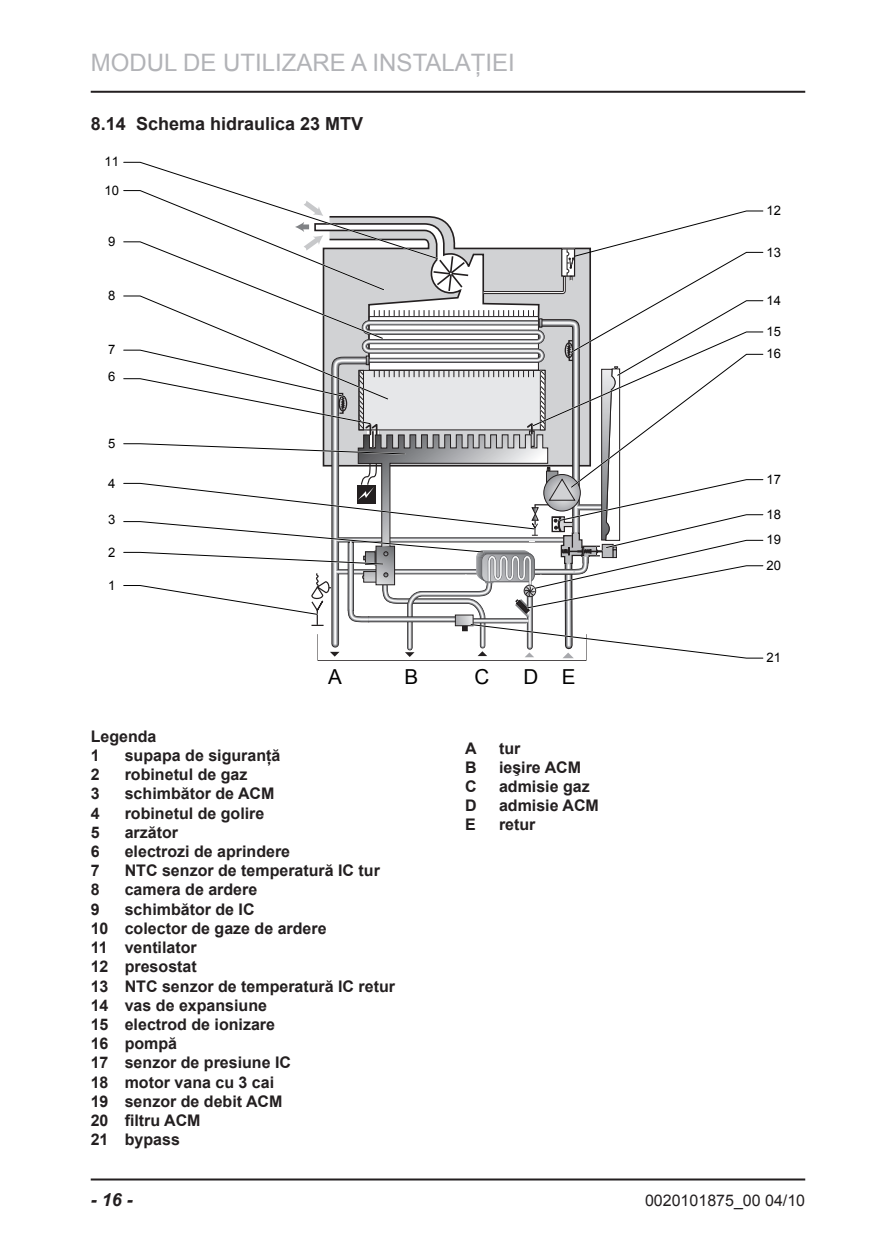
<style>
.page{position:relative;width:896px;height:1248px;background:#fff}
.page>*{position:absolute;margin:0;border:0;box-sizing:border-box;transform-origin:0 0}
.t1{font:24px "Arial";color:#b2b3b7}
.t2{font:20.6px "Arial";color:#000}
.t3{font:700 18px "Arial";color:#231f20}
.t4{font:italic 700 18px "Arial";color:#231f20}
.t5{font:700 16px/19.2px "Arial";color:#231f20}
.t6{font:16px "Arial";color:#231f20}
.t7{font:13px/25.6px "Arial";color:#000}
</style>
<div class="page">
<hr style="left:91px;top:91px;width:714px;height:2px;background:#231f20">
<hr style="left:91px;top:1178px;width:714px;height:2px;background:#231f20">
<svg style="left:123px;top:161px;width:641px;height:498px"></svg>
<h1 class="t1" style="left:91px;top:50px;width:426px">MODUL DE UTILIZARE A INSTALAŢIEI</h1>
<p class="t3" style="left:91px;top:114px;width:274px">8.14 Schema hidraulica 23 MTV</p>
<p class="t7" style="left:105px;top:149px;width:16px">11</p>
<p class="t7" style="left:105px;top:177px;width:16px">10</p>
<p class="t7" style="left:108px;top:229px;width:9px">9</p>
<p class="t7" style="left:108px;top:283px;width:9px">8</p>
<p class="t7" style="left:108px;top:337px;width:9px">7</p>
<p class="t7" style="left:108px;top:364px;width:9px">6</p>
<p class="t7" style="left:108px;top:430px;width:9px">5</p>
<p class="t7" style="left:108px;top:470px;width:9px">4</p>
<p class="t7" style="left:108px;top:507px;width:9px">3</p>
<p class="t7" style="left:108px;top:539px;width:9px">2</p>
<p class="t7" style="left:108px;top:572px;width:9px">1</p>
<p class="t2" style="left:328px;top:665px;width:15px">A</p>
<p class="t2" style="left:404px;top:665px;width:15px">B</p>
<p class="t2" style="left:474px;top:665px;width:16px">C</p>
<p class="t2" style="left:523px;top:665px;width:54px">D E</p>
<p class="t5" style="left:91px;top:726px;width:67px">Legenda<br>1</p>
<p class="t5" style="left:125px;top:745px;width:157px">supapa de siguranţă</p>
<p class="t5" style="left:91px;top:765px;width:10px">2</p>
<p class="t5" style="left:125px;top:765px;width:124px">robinetul de gaz</p>
<p class="t5" style="left:91px;top:784px;width:10px">3</p>
<p class="t5" style="left:125px;top:784px;width:151px">schimbător de ACM</p>
<p class="t5" style="left:91px;top:803px;width:10px">4</p>
<p class="t5" style="left:125px;top:803px;width:141px">robinetul de golire</p>
<p class="t5" style="left:91px;top:822px;width:10px">5</p>
<p class="t5" style="left:125px;top:822px;width:55px">arzător</p>
<p class="t5" style="left:91px;top:841px;width:10px">6</p>
<p class="t5" style="left:125px;top:841px;width:167px">electrozi de aprindere</p>
<p class="t5" style="left:91px;top:861px;width:10px">7</p>
<p class="t5" style="left:125px;top:861px;width:257px">NTC senzor de temperatură IC tur</p>
<p class="t5" style="left:91px;top:880px;width:10px">8</p>
<p class="t5" style="left:125px;top:880px;width:134px">camera de ardere</p>
<p class="t5" style="left:91px;top:899px;width:10px">9</p>
<p class="t5" style="left:91px;top:899px;width:306px;text-indent:34px">schimbător de IC<br>10 colector de gaze de ardere<br>11 ventilator<br>12 presostat<br>13 NTC senzor de temperatură IC retur<br>14 vas de expansiune<br>15 electrod de ionizare<br>16 pompă<br>17 senzor de presiune IC<br>18 motor vana cu 3 cai<br>19 senzor de debit ACM<br>20 filtru ACM<br>21 bypass</p>
<p class="t5" style="left:465px;top:738px;width:13px">A</p>
<p class="t5" style="left:499px;top:738px;width:23px">tur</p>
<p class="t5" style="left:465px;top:757px;width:13px">B</p>
<p class="t5" style="left:499px;top:757px;width:84px">ieşire ACM</p>
<p class="t5" style="left:465px;top:776px;width:13px">C</p>
<p class="t5" style="left:499px;top:776px;width:92px">admisie gaz</p>
<p class="t5" style="left:465px;top:796px;width:13px">D</p>
<p class="t5" style="left:499px;top:796px;width:101px">admisie ACM</p>
<p class="t5" style="left:465px;top:815px;width:12px">E</p>
<p class="t5" style="left:499px;top:815px;width:38px">retur</p>
<p class="t7" style="left:766px;top:198px;width:16px">12</p>
<p class="t7" style="left:766px;top:239px;width:16px">13</p>
<p class="t7" style="left:766px;top:287px;width:16px">14</p>
<p class="t7" style="left:766px;top:319px;width:16px">15</p>
<p class="t7" style="left:766px;top:341px;width:16px">16</p>
<p class="t7" style="left:766px;top:466px;width:16px">17</p>
<p class="t7" style="left:766px;top:501px;width:16px">18<br>19</p>
<p class="t7" style="left:766px;top:552px;width:16px">20</p>
<p class="t7" style="left:766px;top:645px;width:16px">21</p>
<p class="t4" style="left:91px;top:1189px;width:44px">- 16 -</p>
<p class="t6" style="left:645px;top:1191px;width:162px">0020101875_00 04/10</p>
</div>
